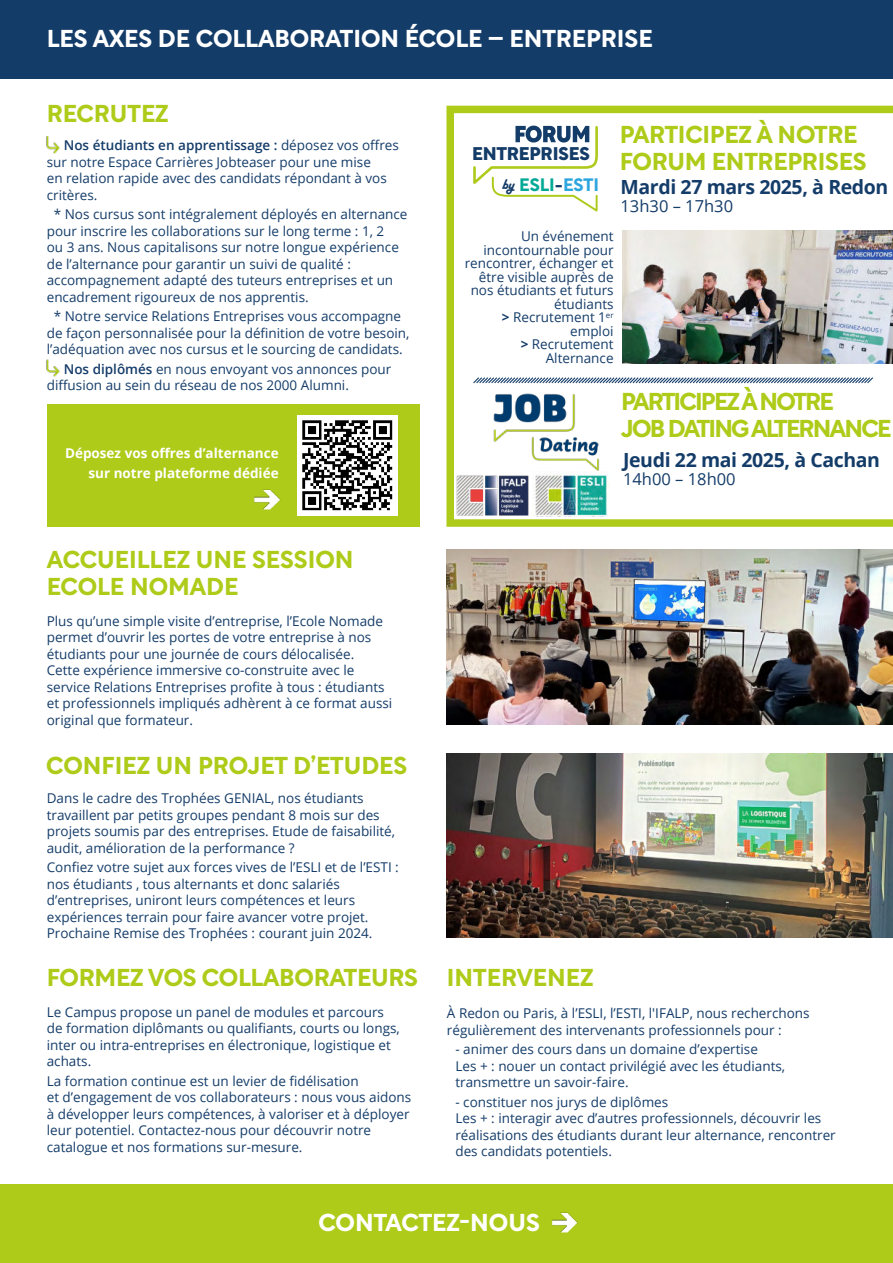
<style>
.page{position:relative;width:893px;height:1263px;background:#fff}
.page>*{position:absolute;margin:0;border:0;box-sizing:border-box;transform-origin:0 0}
.t1{font:24px/27px "Rotunda Variable";letter-spacing:-.01em;color:#afcb1a}
.t2{font:24px "Rotunda Variable";color:#fff}
.t3{font:24px/27px "Rotunda Variable";letter-spacing:-.07em;color:#afcb1a}
.t4{font:700 19.5px "Open Sans";letter-spacing:-.02em;color:#143c69}
.t5{font:18px "Rotunda Variable";letter-spacing:-.005em;color:#143c68}
.t6{font:17.7px "Rotunda Variable";color:#00a996}
.t7{font:16.5px "Open Sans";color:#143c69}
.t8{font:13.5px/16.5px "Open Sans";color:#143c69}
.t9{font:700 13.5px/19.5px "Open Sans";color:#fff;text-align:right}
.s1{font-weight:600}
.s2{font-family:"Harlow Solid";font-size:14.7px;color:#143c68}
.s3{color:#143c68}
.s4{color:#2ca5de}
.s5{font-weight:700}
</style>
<div class="page">
<div style="left:0;top:1185px;width:893px;height:78px;background:#afcb1a"></div>
<div style="left:47px;top:405px;width:373px;height:122px;background:#afcb1a"></div>
<div style="left:0;top:0;width:893px;height:78px;background:#143c68"></div>
<img style="left:552px;top:1212px;width:26px;height:21px">
<svg style="left:446px;top:106px;width:447px;height:421px"></svg>
<div style="left:297px;top:415px;width:101px;height:101px;background:#fff"></div>
<img style="left:302px;top:420px;width:91px;height:91px">
<img style="left:446px;top:549px;width:447px;height:176px">
<img style="left:446px;top:754px;width:447px;height:184px">
<img style="left:46px;top:136px;width:14px;height:17px">
<img style="left:46px;top:360px;width:14px;height:16px">
<svg style="left:472px;top:125px;width:127px;height:87px"></svg>
<img style="left:254px;top:489px;width:27px;height:21px">
<img style="left:446px;top:376px;width:181px;height:104px">
<svg style="left:472px;top:376px;width:402px;height:8px"></svg>
<img style="left:454px;top:472px;width:155px;height:44px">
<h1 class="t2" style="left:47px;top:24px;width:607px">LES AXES DE COLLABORATION ÉCOLE – ENTREPRISE</h1>
<h1 class="t1" style="left:47px;top:101px;width:123px">RECRUTEZ</h1>
<p class="t8" style="left:47px;top:137px;width:354px;text-indent:17px"><span class="s1">Nos étudiants en apprentissage :</span> déposez vos offres sur notre Espace Carrières Jobteaser pour une mise<br>en relation rapide avec des candidats répondant à vos critères.</p>
<p class="t8" style="left:47px;top:207px;width:362px;text-indent:7px">* Nos cursus sont intégralement déployés en alternance pour inscrire les collaborations sur le long terme : 1, 2<br>ou 3 ans. Nous capitalisons sur notre longue expérience de l’alternance pour garantir un suivi de qualité : accompagnement adapté des tuteurs entreprises et un encadrement rigoureux de nos apprentis.</p>
<p class="t8" style="left:47px;top:309px;width:364px;text-align:center">* Notre service Relations Entreprises vous accompagne de façon personnalisée pour la définition de votre besoin, l’adéquation avec nos cursus et le sourcing de candidats.</p>
<p class="t8" style="left:47px;top:362px;width:346px;text-indent:17px"><span class="s1">Nos diplômés</span> en nous envoyant vos annonces pour diffusion au sein du réseau de nos 2000 Alumni.</p>
<p class="t9" style="left:65px;top:443px;width:215px">Déposez vos offres d’alternance sur notre plateforme dédiée</p>
<h1 class="t1" style="left:47px;top:547px;width:308px">ACCUEILLEZ UNE SESSION<br>ECOLE NOMADE</h1>
<p class="t8" style="left:47px;top:614px;width:347px">Plus qu’une simple visite d’entreprise, l’Ecole Nomade permet d’ouvrir les portes de votre entreprise à nos étudiants pour une journée de cours délocalisée.<br>Cette expérience immersive co-construite avec le service Relations Entreprises profite à tous : étudiants et professionnels impliqués adhèrent à ce format aussi original que formateur.</p>
<h1 class="t1" style="left:46px;top:752px;width:362px">CONFIEZ UN PROJET D’ETUDES</h1>
<p class="t8" style="left:47px;top:791px;width:350px">Dans le cadre des Trophées GENIAL, nos étudiants travaillent par petits groupes pendant 8 mois sur des projets soumis par des entreprises. Etude de faisabilité, audit, amélioration de la performance ?</p>
<p class="t8" style="left:47px;top:859px;width:354px">Confiez votre sujet aux forces vives de l’ESLI et de l’ESTI : nos étudiants , tous alternants et donc salariés d’entreprises, uniront leurs compétences et leurs expériences terrain pour faire avancer votre projet.<br>Prochaine Remise des Trophées : courant juin 2024.</p>
<h1 class="t1" style="left:47px;top:964px;width:373px">FORMEZ VOS COLLABORATEURS</h1>
<p class="t8" style="left:47px;top:1005px;width:355px">Le Campus propose un panel de modules et parcours de formation diplômants ou qualifiants, courts ou longs, inter ou intra-entreprises en électronique, logistique et achats.</p>
<p class="t8" style="left:47px;top:1072px;width:366px">La formation continue est un levier de fidélisation<br>et d’engagement de vos collaborateurs : nous vous aidons à développer leurs compétences, à valoriser et à déployer leur potentiel. Contactez-nous pour découvrir notre catalogue et nos formations sur-mesure.</p>
<h3 class="t5" style="left:472px;top:144px;width:119px">ENTREPRISES</h3>
<h3 class="t6" style="left:502px;top:174px;width:99px"><span class="s2">by</span> ESLI<span class="s3">-</span><span class="s4">ESTI</span></h3>
<p class="t8" style="left:465px;top:231px;width:150px;line-height:13.5px;text-align:right">Un événement incontournable pour rencontrer, échanger et être visible auprès de nos étudiants et futurs étudiants<br><span class="s5">&gt;</span> Recrutement 1<sup>er </sup>emploi<br><span class="s5">&gt;</span> Recrutement<br>Alternance</p>
<h1 class="t1" style="left:620px;top:121px;width:248px">PARTICIPEZ À NOTRE<br>FORUM ENTREPRISES</h1>
<h2 class="t4" style="left:620px;top:174px;width:269px">Mardi 27 mars 2025, à Redon</h2>
<p class="t7" style="left:620px;top:195px;width:114px">13h30 – 17h30</p>
<h1 class="t3" style="left:621px;top:389px;width:271px">PARTICIPEZÀNOTRE<br>JOB DATINGALTERNANCE</h1>
<h2 class="t4" style="left:623px;top:446px;width:258px">Jeudi 22 mai 2025, à Cachan</h2>
<p class="t7" style="left:623px;top:468px;width:114px">14h00 – 18h00</p>
<h1 class="t1" style="left:447px;top:964px;width:148px">INTERVENEZ</h1>
<p class="t8" style="left:447px;top:1006px;width:364px">À Redon ou Paris, à l’ESLI, l’ESTI, l'IFALP, nous recherchons régulièrement des intervenants professionnels pour :</p>
<p class="t8" style="left:455px;top:1042px;width:331px">- animer des cours dans un domaine d’expertise<br>Les + : nouer un contact privilégié avec les étudiants, transmettre un savoir-faire.</p>
<p class="t8" style="left:455px;top:1095px;width:382px">- constituer nos jurys de diplômes<br>Les + : interagir avec d’autres professionnels, découvrir les réalisations des étudiants durant leur alternance, rencontrer des candidats potentiels.</p>
<h1 class="t2" style="left:318px;top:1208px;width:223px">CONTACTEZ-NOUS</h1>
</div>
